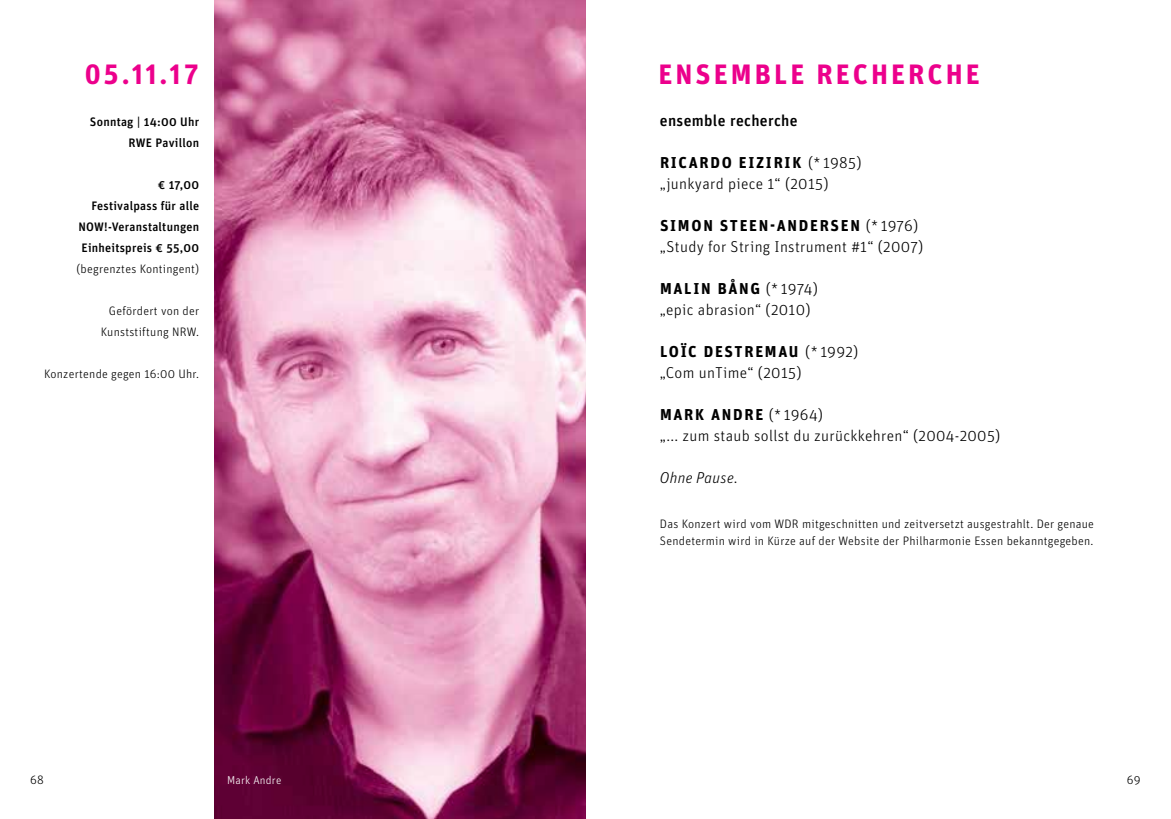
<style>
.page{position:relative;width:1171px;height:819px;background:#fff}
.page>*{position:absolute;margin:0;border:0;box-sizing:border-box;transform-origin:0 0}
.t1{font:700 28px "Unit Pro";letter-spacing:.11em;color:#ec008c}
.t2{font:300 15.75px/21px "Unit Pro";letter-spacing:.02em;color:#000}
.t3{font:500 15.75px "Unit Pro";letter-spacing:.02em;color:#000}
.t4{font:italic 300 15.75px "Unit Pro";letter-spacing:.02em;color:#000}
.t5{font:300 12.25px/21px "Unit Pro";letter-spacing:.02em;color:#000;text-align:right}
.t6{font:500 12.25px/21px "Unit Pro";letter-spacing:.02em;color:#000;text-align:right}
.t7{font:300 11.38px "Unit Pro";letter-spacing:.02em;color:#fff}
.s1{font-weight:700}
</style>
<div class="page">
<img style="left:214px;top:0;width:371px;height:819px">
<h1 class="t1" style="left:85px;top:54px;width:115px">05.11.17</h1>
<p class="t6" style="left:90px;top:111px;width:111px">Sonntag | 14:00 Uhr<br>RWE Pavillon</p>
<p class="t6" style="left:78px;top:174px;width:122px">€ 17,00<br>Festivalpass für alle<br>NOW!-Veranstaltungen<br>Einheitspreis € 55,00</p>
<p class="t5" style="left:76px;top:258px;width:124px">(begrenztes Kontingent)</p>
<p class="t5" style="left:101px;top:300px;width:100px">Gefördert von der<br>Kunststiftung NRW.</p>
<p class="t5" style="left:44px;top:363px;width:157px">Konzertende gegen 16:00 Uhr.</p>
<h1 class="t1" style="left:658px;top:54px;width:323px">ENSEMBLE RECHERCHE</h1>
<p class="t3" style="left:660px;top:109px;width:139px">ensemble recherche</p>
<p class="t2" style="left:660px;top:152px;width:203px"><span class="s1">RICARDO EIZIRIK</span> (*1985) „junkyard piece 1“ (2015)</p>
<p class="t2" style="left:660px;top:215px;width:265px"><span class="s1">SIMON STEEN-ANDERSEN</span> (*1976) „Study for String Instrument #1“ (2007)</p>
<p class="t2" style="left:660px;top:278px;width:159px"><span class="s1">MALIN BÅNG</span> (*1974) „epic abrasion“ (2010)</p>
<p class="t2" style="left:660px;top:341px;width:200px"><span class="s1">LOÏC DESTREMAU</span> (*1992) „Com unTime“ (2015)</p>
<p class="t2" style="left:660px;top:404px;width:342px"><span class="s1">MARK ANDRE</span> (*1964)<br>„... zum staub sollst du zurückkehren“ (2004-2005)</p>
<p class="t4" style="left:660px;top:467px;width:80px">Ohne Pause.</p>
<p class="t5" style="left:660px;top:515px;width:436px;line-height:16.6px;text-align:left">Das Konzert wird vom WDR mitgeschnitten und zeitversetzt ausgestrahlt. Der genaue<br>Sendetermin wird in Kürze auf der Website der Philharmonie Essen bekanntgegeben.</p>
<p class="t5" style="left:30px;top:769px;width:15px">68</p>
<p class="t5" style="left:1127px;top:769px;width:15px">69</p>
<p class="t7" style="left:227px;top:772px;width:56px">Mark Andre</p>
</div>
